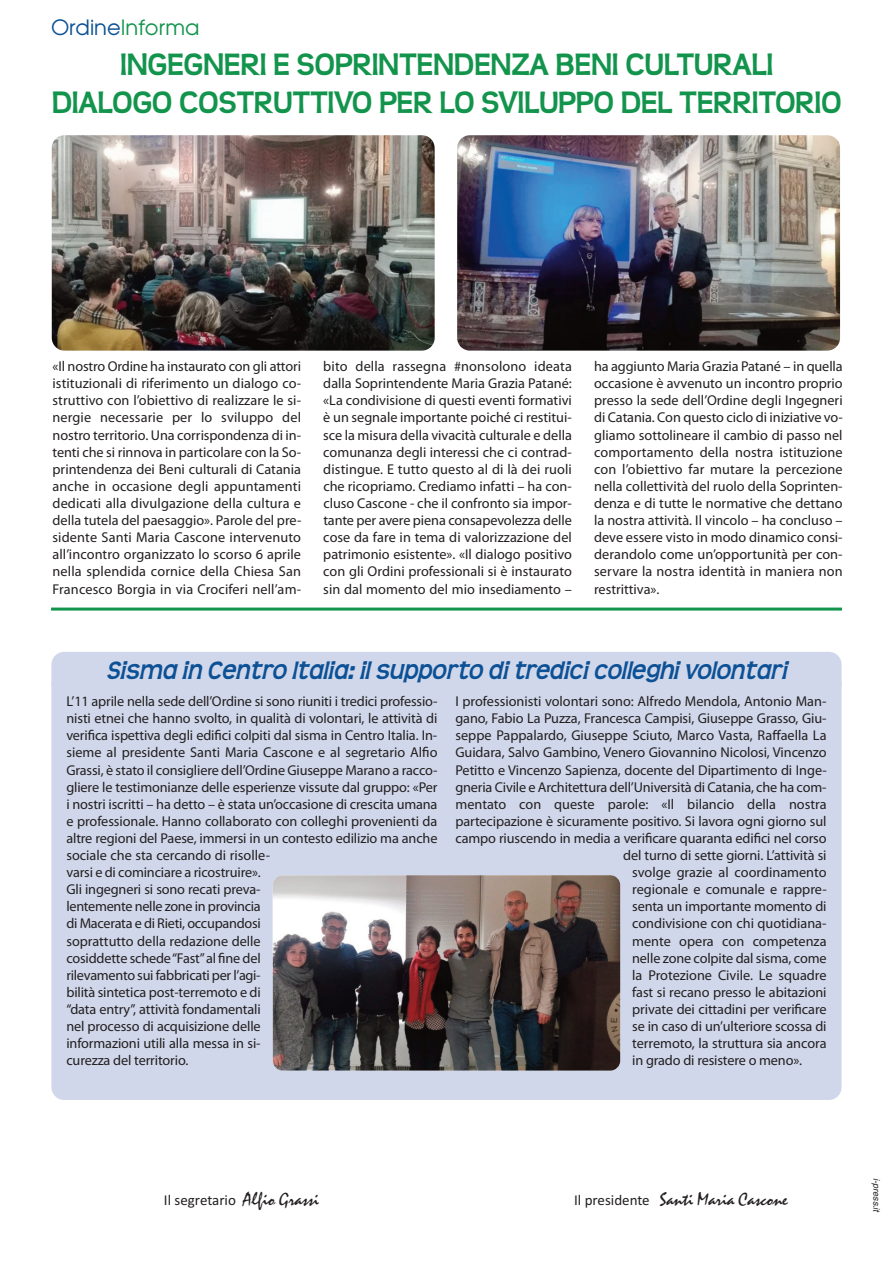
<style>
.page{position:relative;width:893px;height:1263px;background:#fff}
.page>*{position:absolute;margin:0;border:0;box-sizing:border-box;transform-origin:0 0}
.t1{font:700 31.5px/37.8px "Teen";letter-spacing:-.015em;color:#12944c;text-align:center}
.t2{font:italic 700 25.5px "Teen";color:#0c5095}
.t3{font:21px "Avian";color:#12944c}
.t4{font:18px "Mistral";color:#231f20}
.t5{font:15px "Calibri";color:#231f20}
.t6{font:14.25px/17.1px "Myriad Pro";letter-spacing:-.01em;color:#231f20;text-align:justify}
.t7{font:italic 9px "Helvetica";color:#231f20}
.s1{color:#0c5095}
.s2{font-family:"Mistral";font-size:18px}
.s3{font-family:"Calibri";font-size:15px}
</style>
<div class="page">
<div style="left:51px;top:671px;width:791px;height:429px;background:#d0d7ea;border-radius:13px"></div>
<div style="left:51px;top:652px;width:791px;height:43px;background:#d0d7ea;border-radius:13px"></div>
<img style="left:52px;top:135px;width:383px;height:216px;border-radius:13px">
<img style="left:457px;top:135px;width:383px;height:216px;border-radius:13px">
<hr style="left:51px;top:607px;width:791px;height:3px;background:#12944c">
<img style="left:273px;top:875px;width:347px;height:195px;border-radius:10px">
<h3 class="t3" style="left:51px;top:15px;width:150px"><span class="s1">Ordine</span>Informa</h3>
<h1 class="t1" style="left:52px;top:46px;width:791px">INGEGNERI E SOPRINTENDENZA BENI CULTURALI<br>DIALOGO COSTRUTTIVO PER LO SVILUPPO DEL TERRITORIO</h1>
<p class="t6" style="left:53px;top:359px;width:250px">«Il nostro Ordine ha instaurato con gli attori istituzionali di riferimento un dialogo co&shy;struttivo con l’obiettivo di realizzare le si&shy;nergie necessarie per lo sviluppo del nostro territorio. Una corrispondenza di in&shy;tenti che si rinnova in particolare con la So&shy;printendenza dei Beni culturali di Catania anche in occasione degli appuntamenti dedicati alla divulgazione della cultura e della tutela del paesaggio». Parole del pre&shy;sidente Santi Maria Cascone intervenuto all’incontro organizzato lo scorso 6 aprile nella splendida cornice della Chiesa San Francesco Borgia in via Crociferi nell’am-</p>
<p class="t6" style="left:323px;top:359px;width:250px">bito della rassegna #nonsolono ideata dalla Soprintendente Maria Grazia Patané: «La condivisione di questi eventi formativi è un segnale importante poiché ci restitui&shy;sce la misura della vivacità culturale e della comunanza degli interessi che ci contrad&shy;distingue. E tutto questo al di là dei ruoli che ricopriamo. Crediamo infatti – ha con&shy;cluso Cascone - che il confronto sia impor&shy;tante per avere piena consapevolezza delle cose da fare in tema di valorizzazione del patrimonio esistente». «Il dialogo positivo con gli Ordini professionali si è instaurato sin dal momento del mio insediamento –</p>
<p class="t6" style="left:594px;top:359px;width:250px">ha aggiunto Maria Grazia Patané – in quella occasione è avvenuto un incontro proprio presso la sede dell’Ordine degli Ingegneri di Catania. Con questo ciclo di iniziative vo&shy;gliamo sottolineare il cambio di passo nel comportamento della nostra istituzione con l’obiettivo far mutare la percezione nella collettività del ruolo della Soprinten&shy;denza e di tutte le normative che dettano la nostra attività. Il vincolo – ha concluso – deve essere visto in modo dinamico consi&shy;derandolo come un’opportunità per con&shy;servare la nostra identità in maniera non restrittiva».</p>
<h2 class="t2" style="left:106px;top:655px;width:682px">Sisma in Centro Italia: il supporto di tredici colleghi volontari</h2>
<p class="t6" style="left:66px;top:694px;width:373px;text-align:left">L’11 aprile nella sede dell’Ordine si sono riuniti i tredici professio&shy;nisti etnei che hanno svolto, in qualità di volontari, le attività di verifica ispettiva degli edifici colpiti dal sisma in Centro Italia. In&shy;sieme al presidente Santi Maria Cascone e al segretario Alfio Grassi, è stato il consigliere dell’Ordine Giuseppe Marano a racco&shy;gliere le testimonianze delle esperienze vissute dal gruppo: «Per i nostri iscritti – ha detto – è stata un’occasione di crescita umana e professionale. Hanno collaborato con colleghi provenienti da altre regioni del Paese, immersi in un contesto edilizio ma anche sociale che sta cercando di risolle-<br>varsi e di cominciare a ricostruire».<br>Gli ingegneri si sono recati preva-<br>lentemente nelle zone in provincia<br>di Macerata e di Rieti, occupandosi<br>soprattutto della redazione delle<br>cosiddette schede“Fast”al fine del<br>rilevamento sui fabbricati per l’agi-<br>bilità sintetica post-terremoto e di<br>“data entry”, attività fondamentali<br>nel processo di acquisizione delle<br>informazioni utili alla messa in si-<br>curezza del territorio.</p>
<p class="t6" style="left:455px;top:694px;width:372px">I professionisti volontari sono: Alfredo Mendola, Antonio Man-</p>
<p class="t6" style="left:455px;top:711px;width:372px">gano, Fabio La Puzza, Francesca Campisi, Giuseppe Grasso, Giu-</p>
<p class="t6" style="left:455px;top:728px;width:373px">seppe Pappalardo, Giuseppe Sciuto, Marco Vasta, Raffaella La</p>
<p class="t6" style="left:455px;top:745px;width:373px">Guidara, Salvo Gambino, Venero Giovannino Nicolosi, Vincenzo</p>
<p class="t6" style="left:455px;top:762px;width:373px">Petitto e Vincenzo Sapienza, docente del Dipartimento di Inge-</p>
<p class="t6" style="left:455px;top:779px;width:372px">gneria Civile e Architettura dell’Università di Catania, che ha com-</p>
<p class="t6" style="left:455px;top:796px;width:373px">mentato con queste parole: «Il bilancio della nostra</p>
<p class="t6" style="left:455px;top:814px;width:373px">partecipazione è sicuramente positivo. Si lavora ogni giorno sul</p>
<p class="t6" style="left:455px;top:831px;width:373px">campo riuscendo in media a verificare quaranta edifici nel corso</p>
<p class="t6" style="left:623px;top:848px;width:205px">del turno di sette giorni. L’attività si</p>
<p class="t6" style="left:632px;top:865px;width:196px">svolge grazie al coordinamento</p>
<p class="t6" style="left:632px;top:882px;width:196px">regionale e comunale e rappre-</p>
<p class="t6" style="left:632px;top:899px;width:196px">senta un importante momento di</p>
<p class="t6" style="left:632px;top:916px;width:196px">condivisione con chi quotidiana-</p>
<p class="t6" style="left:632px;top:933px;width:196px">mente opera con competenza</p>
<p class="t6" style="left:632px;top:950px;width:196px">nelle zone colpite dal sisma, come</p>
<p class="t6" style="left:632px;top:967px;width:196px">la Protezione Civile. Le squadre</p>
<p class="t6" style="left:632px;top:985px;width:196px">fast si recano presso le abitazioni</p>
<p class="t6" style="left:632px;top:1002px;width:196px">private dei cittadini per verificare</p>
<p class="t6" style="left:632px;top:1019px;width:196px">se in caso di un’ulteriore scossa di</p>
<p class="t6" style="left:632px;top:1036px;width:196px">terremoto, la struttura sia ancora</p>
<p class="t6" style="left:632px;top:1053px;width:171px">in grado di resistere o meno».</p>
<p class="t5" style="left:164px;top:1191px;width:156px">Il segretario <span class="s2">Alfio Grassi</span></p>
<p class="t4" style="left:574px;top:1192px;width:215px"><span class="s3">Il presidente</span> Santi Maria Cascone</p>
<p class="t7" style="left:880px;top:1178px;width:36px;rotate:90deg">i-press.it</p>
</div>
